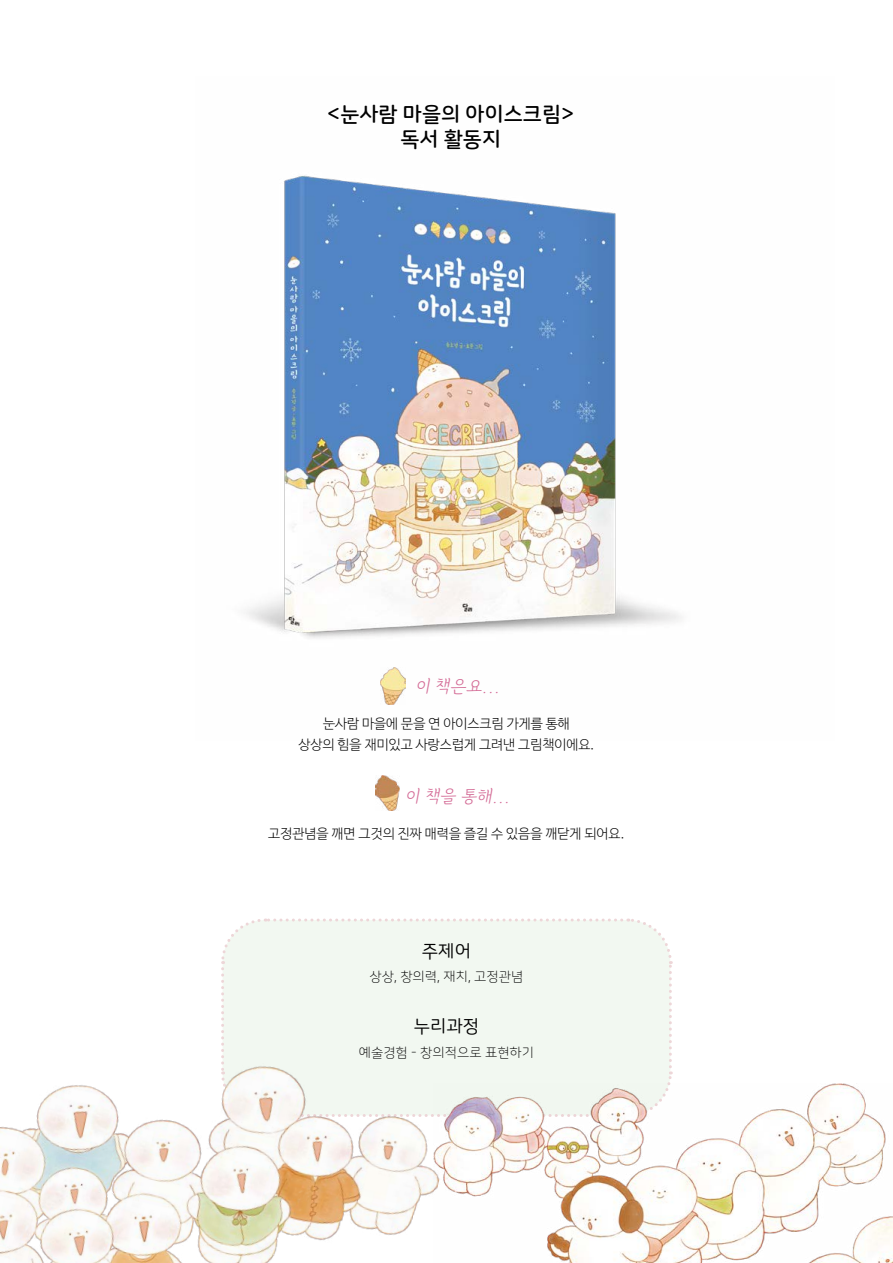
<style>
.page{position:relative;width:893px;height:1263px;background:#fff}
.page>*{position:absolute;margin:0;border:0;box-sizing:border-box;transform-origin:0 0}
.t1{font:21px/25.2px "Nanum Square Round OTFB";color:#000;text-align:center}
.t2{font:italic 300 19.5px "Gangwon Edu All";color:#d46b96}
.t3{font:18px "Nanum Square Round OTFR";color:#000}
.t4{font:13.5px/21px "Nanum Barun Gothic OTF Light";color:#000;text-align:center}
.t5{font:13.5px "Nanum Square Round OTFL";color:#000}
</style>
<div class="page">
<div style="left:221px;top:918px;width:452px;height:165px;background:#f2f8f1"></div>
<img style="left:246px;top:175px;width:436px;height:530px">
<img style="left:381px;top:667px;width:24px;height:37px">
<img style="left:376px;top:775px;width:24px;height:35px">
<img style="left:0;top:990px;width:459px;height:273px">
<img style="left:434px;top:1083px;width:459px;height:180px">
<h1 class="t1" style="left:327px;top:102px;width:248px">&lt;눈사람 마을의 아이스크림&gt; 독서 활동지</h1>
<h2 class="t2" style="left:415px;top:674px;width:90px">이 책은요...</h2>
<p class="t4" style="left:298px;top:713px;width:298px">눈사람 마을에 문을 연 아이스크림 가게를 통해<br>상상의 힘을 재미있고 사랑스럽게 그려낸 그림책이에요.</p>
<h2 class="t2" style="left:405px;top:784px;width:110px">이 책을 통해...</h2>
<p class="t4" style="left:268px;top:823px;width:358px">고정관념을 깨면 그것의 진짜 매력을 즐길 수 있음을 깨닫게 되어요.</p>
<h3 class="t3" style="left:422px;top:942px;width:51px">주제어</h3>
<p class="t5" style="left:370px;top:969px;width:155px">상상, 창의력, 재치, 고정관념</p>
<h3 class="t3" style="left:414px;top:1016px;width:67px">누리과정</h3>
<p class="t5" style="left:359px;top:1045px;width:177px">예술경험 - 창의적으로 표현하기</p>
</div>
